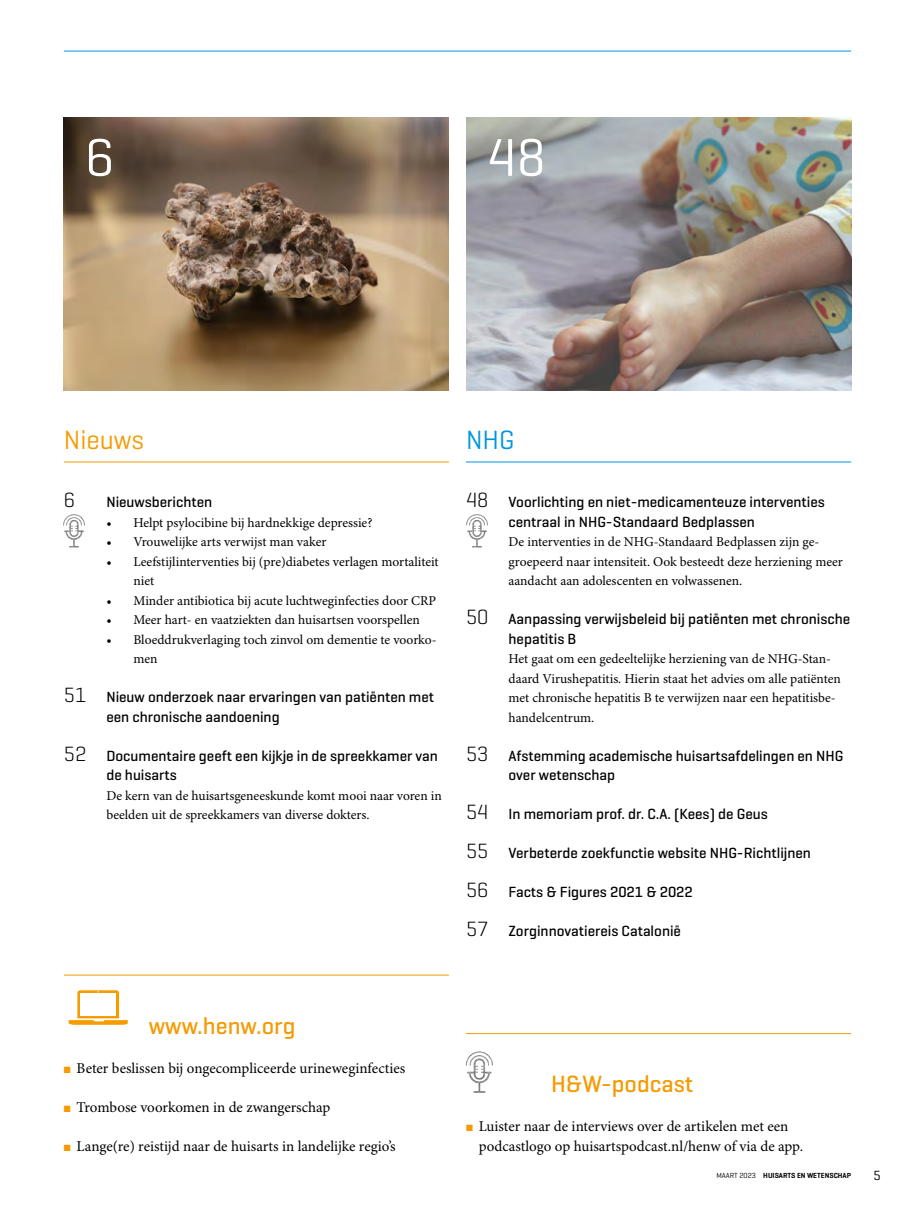
<style>
.page{position:relative;width:915px;height:1212px;background:#fff}
.page>*{position:absolute;margin:0;border:0;box-sizing:border-box;transform-origin:0 0}
.t1{font:54px "Geogrotesque";color:#fff}
.SectionHeading_2_kop{font:27px "Geogrotesque";color:#f59a00}
.t2{font:27px "Geogrotesque";color:#0096dc}
.t3{font:500 24px "Geogrotesque";color:#f59a00}
.SectionHeading_2_kop-2{font:300 21px "Geogrotesque";color:#000}
.SectionHeading_2_kop-3{font:500 15px/19.5px "Geogrotesque";color:#000}
.t4{font:15px/19.5px "Minion Pro";color:#000}
.SectionHeading_3_kop{font:13.5px/19.5px "Minion Pro";color:#000}
.t5{font:13.5px "Geogrotesque";color:#000}
.SectionHeading_2_kop-4{font:13.5px "Minion Pro";color:#000}
.t6{font:600 7.5px "Geogrotesque";color:#000}
.s1{font-weight:300;font-size:21px}
.s2{color:#f59a00}
.s3{font-weight:400}
</style>
<div class="page">
<hr style="left:64px;top:51px;width:786px;height:1px;background:#0096dc">
<hr style="left:64px;top:462px;width:385px;height:1px;background:#f59a00">
<hr style="left:466px;top:462px;width:384px;height:1px;background:#0096dc">
<img style="left:64px;top:117px;width:385px;height:273px">
<img style="left:466px;top:117px;width:384px;height:273px">
<hr style="left:64px;top:975px;width:385px;height:1px;background:#f59a00">
<svg style="left:69px;top:990px;width:59px;height:35px"></svg>
<img style="left:63px;top:514px;width:22px;height:34px">
<img style="left:466px;top:514px;width:22px;height:34px">
<hr style="left:466px;top:1033px;width:384px;height:1px;background:#f59a00">
<img style="left:465px;top:1051px;width:28px;height:42px">
<h1 class="t1" style="left:85px;top:124px;width:31px">6</h1>
<h1 class="t1" style="left:487px;top:124px;width:60px">48</h1>
<p class="SectionHeading_2_kop" style="left:64px;top:423px;width:82px">Nieuws</p>
<p class="SectionHeading_2_kop-2" style="left:64px;top:487px;width:13px">6</p>
<p class="SectionHeading_2_kop-3" style="left:106px;top:492px;width:107px">Nieuwsberichten</p>
<p class="SectionHeading_2_kop-4" style="left:106px;top:514px;width:7px">•</p>
<p class="SectionHeading_3_kop" style="left:133px;top:513px;width:240px">Helpt psylocibine bij hardnekkige depressie?</p>
<p class="SectionHeading_3_kop" style="left:106px;top:533px;width:221px">• Vrouwelijke arts verwijst man vaker</p>
<p class="SectionHeading_3_kop" style="left:106px;top:552px;width:7px">•</p>
<p class="SectionHeading_3_kop" style="left:133px;top:552px;width:307px">Leefstijlinterventies bij (pre)diabetes verlagen mortaliteit niet</p>
<p class="SectionHeading_3_kop" style="left:106px;top:591px;width:331px">• Minder antibiotica bij acute luchtweginfecties door CRP</p>
<p class="SectionHeading_3_kop" style="left:106px;top:611px;width:315px">• Meer hart- en vaatziekten dan huisartsen voorspellen</p>
<p class="SectionHeading_3_kop" style="left:133px;top:630px;width:304px;text-indent:-27px">• Bloeddrukverlaging toch zinvol om dementie te voorko&shy;men</p>
<p class="SectionHeading_2_kop-3" style="left:106px;top:687px;width:329px;text-indent:-43px"><span class="s1">51</span> Nieuw onderzoek naar ervaringen van patiënten met een chronische aandoening</p>
<p class="SectionHeading_2_kop-3" style="left:106px;top:746px;width:333px;text-indent:-43px"><span class="s1">52</span> Documentaire geeft een kijkje in de spreekkamer van de huisarts</p>
<p class="SectionHeading_3_kop" style="left:106px;top:786px;width:337px">De kern van de huisartsgeneeskunde komt mooi naar voren in beelden uit de spreekkamers van diverse dokters.</p>
<h2 class="t2" style="left:466px;top:423px;width:50px">NHG</h2>
<p class="SectionHeading_2_kop-3" style="left:508px;top:492px;width:318px;text-indent:-43px"><span class="s1">48</span> Voorlichting en niet-medicamenteuze interventies centraal in NHG-Standaard Bedplassen</p>
<p class="SectionHeading_3_kop" style="left:508px;top:533px;width:336px">De interventies in de NHG-Standaard Bedplassen zijn ge&shy;groepeerd naar intensiteit. Ook besteedt deze herziening meer aandacht aan adolescenten en volwassenen.</p>
<p class="SectionHeading_2_kop-3" style="left:508px;top:609px;width:343px;text-indent:-43px"><span class="s1">50</span> Aanpassing verwijsbeleid bij patiënten met chronische hepatitis B</p>
<p class="SectionHeading_3_kop" style="left:508px;top:650px;width:333px">Het gaat om een gedeeltelijke herziening van de NHG-Stan&shy;daard Virushepatitis. Hierin staat het advies om alle patiënten met chronische hepatitis B te verwijzen naar een hepatitisbe&shy;handelcentrum.</p>
<p class="SectionHeading_2_kop-3" style="left:508px;top:746px;width:336px;text-indent:-43px"><span class="s1">53</span> Afstemming academische huisartsafdelingen en NHG over wetenschap</p>
<p class="SectionHeading_2_kop-3" style="left:466px;top:804px;width:303px"><span class="s1">54</span> In memoriam prof. dr. C.A. (Kees) de Geus</p>
<p class="SectionHeading_2_kop-3" style="left:466px;top:843px;width:346px"><span class="s1">55</span> Verbeterde zoekfunctie website NHG-Richtlijnen</p>
<p class="SectionHeading_2_kop-3" style="left:466px;top:882px;width:228px"><span class="s1">56</span> Facts &amp; Figures 2021 &amp; 2022</p>
<p class="SectionHeading_2_kop-3" style="left:466px;top:921px;width:216px"><span class="s1">57</span> Zorginnovatiereis Catalonië</p>
<h3 class="t3" style="left:149px;top:1011px;width:148px">www.henw.org</h3>
<p class="t4" style="left:64px;top:1059px;width:343px"><span class="s2">■</span> Beter beslissen bij ongecompliceerde urineweginfecties</p>
<p class="t4" style="left:64px;top:1098px;width:268px"><span class="s2">■</span> Trombose voorkomen in de zwangerschap</p>
<p class="t4" style="left:64px;top:1137px;width:333px"><span class="s2">■</span> Lange(re) reistijd naar de huisarts in landelijke regio’s</p>
<h3 class="t3" style="left:551px;top:1069px;width:144px">H&amp;W-podcast</h3>
<p class="t4" style="left:478px;top:1117px;width:326px;text-indent:-13px"><span class="s2">■</span> Luister naar de interviews over de artikelen met een podcastlogo op huisartspodcast.nl/henw of via de app.</p>
<p class="t6" style="left:716px;top:1171px;width:136px"><span class="s3">maart 2023</span> HUISARTS EN WETENSCHAP</p>
<p class="t5" style="left:873px;top:1166px;width:9px">5</p>
</div>
